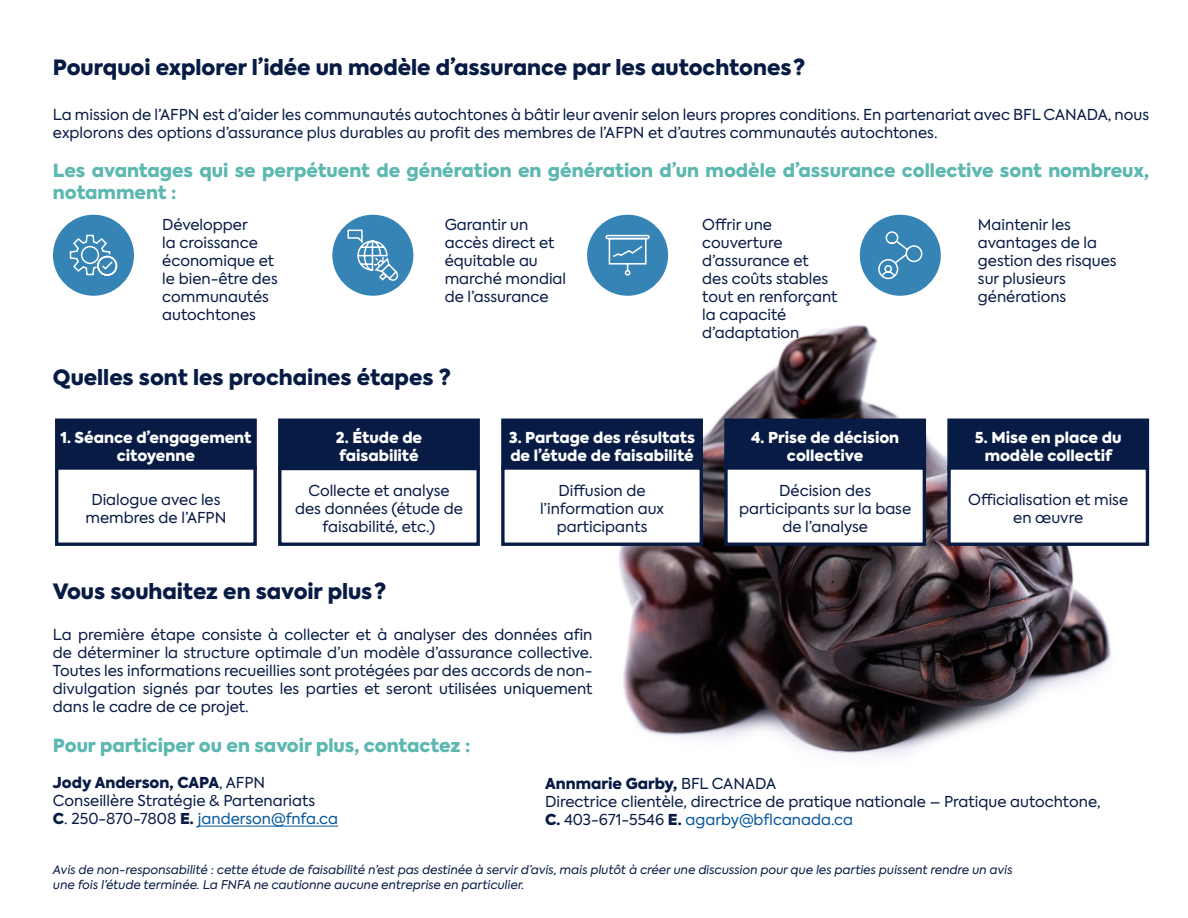
<style>
.page{position:relative;width:1188px;height:918px;background:#fff}
.page>*{position:absolute;margin:0;border:0;box-sizing:border-box;transform-origin:0 0}
.t1{font:900 21px "Axiforma";color:#071b44}
.t2{font:900 18px/21.6px "Axiforma";color:#5cb8b0}
.t3{font:15px/18px "Axiforma";color:#071b44;text-align:center}
.t4{font:900 15px/18px "Axiforma";color:#fff;text-align:center}
.t5{font:15px "Axiforma";color:#06579c}
.t6{font:900 15px "Axiforma";color:#071b44}
.t7{font:italic 12px/14.4px "Axiforma";color:#071b44}
.s1{font-weight:400}
.s2{font-weight:900;color:#071b44}
.s3{color:#071b44}
</style>
<div class="page">
<img style="left:587px;top:325px;width:563px;height:431px">
<div style="left:57px;top:420px;width:198px;height:49px;background:#071b44"></div>
<div style="left:55px;top:419px;width:202px;height:51px;border:3px solid #071b44"></div>
<div style="left:55px;top:466px;width:202px;height:80px;border:3px solid #071b44"></div>
<div style="left:280px;top:420px;width:198px;height:49px;background:#071b44"></div>
<div style="left:278px;top:419px;width:202px;height:51px;border:3px solid #071b44"></div>
<div style="left:278px;top:466px;width:202px;height:80px;border:3px solid #071b44"></div>
<div style="left:503px;top:420px;width:198px;height:49px;background:#071b44"></div>
<div style="left:501px;top:419px;width:202px;height:51px;border:3px solid #071b44"></div>
<div style="left:503px;top:468px;width:198px;height:76px;background:#fff"></div>
<div style="left:501px;top:466px;width:202px;height:80px;border:3px solid #071b44"></div>
<div style="left:726px;top:420px;width:198px;height:49px;background:#071b44"></div>
<div style="left:724px;top:419px;width:202px;height:51px;border:3px solid #071b44"></div>
<div style="left:726px;top:468px;width:198px;height:76px;background:#fff"></div>
<div style="left:724px;top:466px;width:202px;height:80px;border:3px solid #071b44"></div>
<div style="left:949px;top:420px;width:198px;height:49px;background:#071b44"></div>
<div style="left:947px;top:419px;width:202px;height:51px;border:3px solid #071b44"></div>
<div style="left:949px;top:468px;width:198px;height:76px;background:#fff"></div>
<div style="left:947px;top:466px;width:202px;height:80px;border:3px solid #071b44"></div>
<div style="left:332px;top:215px;width:81px;height:81px;background:#3684b6;border-radius:50%"></div>
<svg style="left:347px;top:229px;width:52px;height:52px"></svg>
<div style="left:53px;top:215px;width:81px;height:81px;background:#3684b6;border-radius:50%"></div>
<svg style="left:69px;top:234px;width:49px;height:42px"></svg>
<div style="left:587px;top:215px;width:81px;height:81px;background:#3684b6;border-radius:50%"></div>
<svg style="left:605px;top:234px;width:45px;height:42px"></svg>
<div style="left:860px;top:215px;width:81px;height:81px;background:#3684b6;border-radius:50%"></div>
<svg style="left:878px;top:231px;width:45px;height:49px"></svg>
<hr style="left:198px;top:826px;width:140px;height:1px;background:#06579c">
<p class="t1" style="left:53px;top:52px;width:754px">Pourquoi explorer l’idée un modèle d’assurance par les autochtones ?</p>
<p class="t3" style="left:53px;top:106px;width:1098px;text-align:left">La mission de l’AFPN est d’aider les communautés autochtones à bâtir leur avenir selon leurs propres conditions. En partenariat avec BFL CANADA, nous explorons des options d’assurance plus durables au profit des membres de l’AFPN et d’autres communautés autochtones.</p>
<p class="t2" style="left:53px;top:160px;width:1098px">Les avantages qui se perpétuent de génération en génération d’un modèle d’assurance collective sont nombreux, notamment :</p>
<p class="t3" style="left:162px;top:216px;width:117px;text-align:left">Développer<br>la croissance économique et le bien-être des communautés autochtones</p>
<p class="t3" style="left:445px;top:216px;width:123px;text-align:left">Garantir un accès direct et équitable au marché mondial de l’assurance</p>
<p class="t3" style="left:702px;top:216px;width:137px;text-align:left">Offrir une couverture d’assurance et des coûts stables tout en renforçant la capacité d’adaptation</p>
<p class="t3" style="left:978px;top:216px;width:140px;text-align:left">Maintenir les avantages de la gestion des risques sur plusieurs générations</p>
<p class="t1" style="left:53px;top:362px;width:399px">Quelles sont les prochaines étapes ?</p>
<p class="t4" style="left:60px;top:429px;width:193px">1. Séance d’engagement citoyenne</p>
<p class="t3" style="left:85px;top:490px;width:142px">Dialogue avec les membres de l’AFPN</p>
<p class="t4" style="left:336px;top:429px;width:88px">2. Étude de</p>
<p class="t4" style="left:339px;top:447px;width:81px">faisabilité</p>
<p class="t3" style="left:295px;top:481px;width:169px">Collecte et analyse des données (étude de faisabilité, etc.)</p>
<p class="t1" style="left:53px;top:576px;width:335px">Vous souhaitez en savoir plus ?</p>
<p class="t4" style="left:509px;top:429px;width:187px;text-align:left">3. Partage des résultats de l’étude de faisabilité</p>
<p class="t3" style="left:540px;top:481px;width:126px">Diffusion de l’information aux participants</p>
<p class="t4" style="left:751px;top:429px;width:150px">4. Prise de décision collective</p>
<p class="t3" style="left:739px;top:481px;width:174px">Décision des participants sur la base de l’analyse</p>
<p class="t4" style="left:975px;top:429px;width:148px">5. Mise en place du modèle collectif</p>
<p class="t3" style="left:968px;top:490px;width:161px">Officialisation et mise en œuvre</p>
<p class="t3" style="left:53px;top:626px;width:541px;text-align:justify">La première étape consiste à collecter et à analyser des données afin de déterminer la structure optimale d’un modèle d’assurance collective.<br>Toutes les informations recueillies sont protégées par des accords de non&shy;divulgation signés par toutes les parties et seront utilisées uniquement dans le cadre de ce projet.</p>
<p class="t2" style="left:53px;top:734px;width:419px">Pour participer ou en savoir plus, contactez :</p>
<p class="t6" style="left:53px;top:771px;width:214px">Jody Anderson, CAPA<span class="s1">, AFPN</span></p>
<p class="t3" style="left:53px;top:791px;width:264px">Conseillère Stratégie &amp; Partenariats</p>
<p class="t5" style="left:53px;top:808px;width:287px"><span class="s2">C</span><span class="s3">. 250-870-7808</span> <span class="s2">E.</span> janderson@fnfa.ca</p>
<p class="t6" style="left:545px;top:773px;width:232px">Annmarie Garby, <span class="s1">BFL CANADA</span></p>
<p class="t3" style="left:545px;top:793px;width:557px">Directrice clientèle, directrice de pratique nationale – Pratique autochtone,</p>
<p class="t5" style="left:545px;top:810px;width:309px"><span class="s2">C.</span> <span class="s3">403-671-5546</span> <span class="s2">E.</span> agarby@bflcanada.ca</p>
<p class="t7" style="left:53px;top:863px;width:961px">Avis de non-responsabilité : cette étude de faisabilité n’est pas destinée à servir d’avis, mais plutôt à créer une discussion pour que les parties puissent rendre un avis une fois l’étude terminée. La FNFA ne cautionne aucune entreprise en particulier.</p>
</div>
